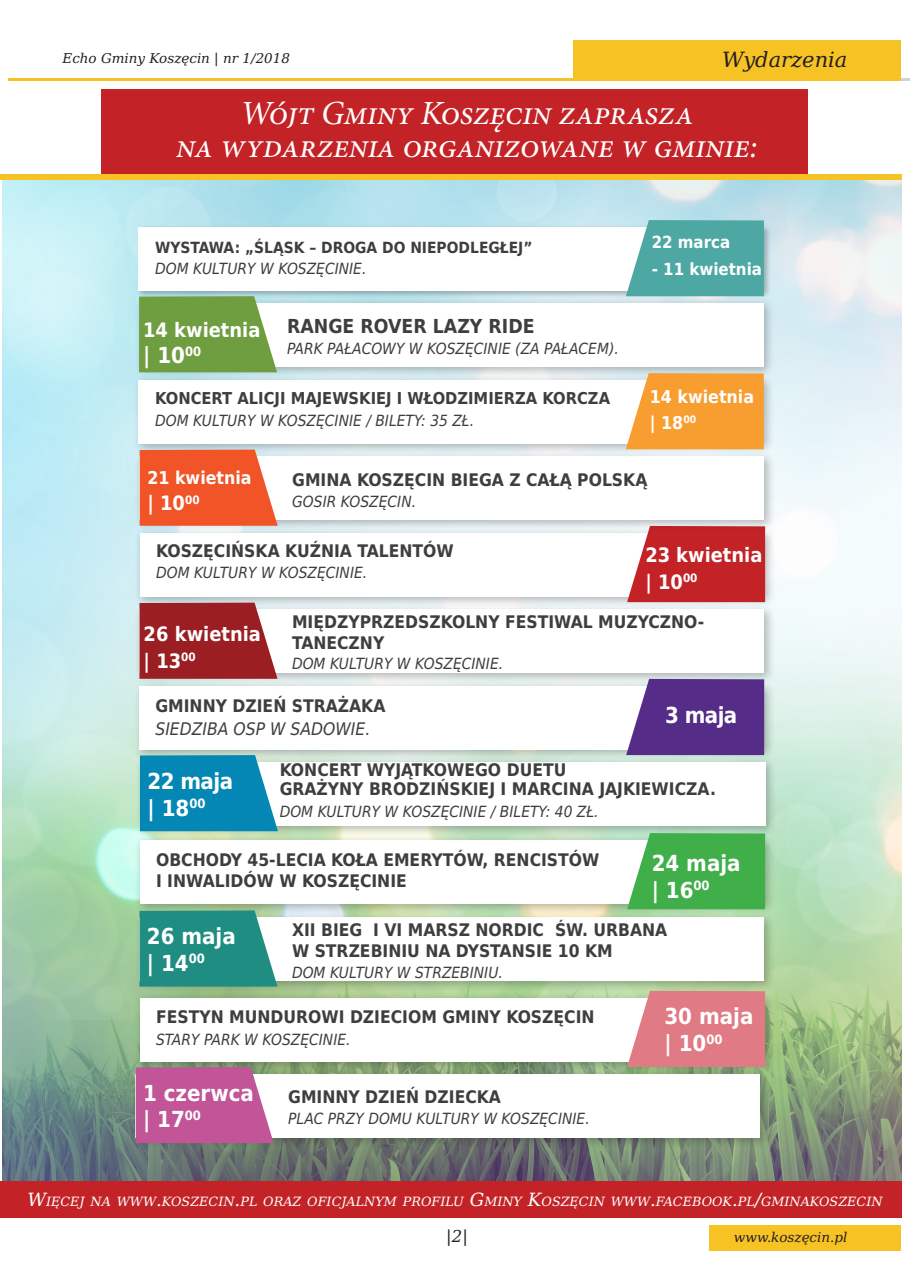
<style>
.page{position:relative;width:910px;height:1280px;background:#fff}
.page>*{position:absolute;margin:0;border:0;box-sizing:border-box;transform-origin:0 0}
.t1{font:italic 33.9px/33.9px "Minion Pro";letter-spacing:-.01em;color:#fff;text-align:center}
.t2{font:700 22.05px/26.5px "DejaVu Sans Condensed";color:#fff}
.t3{font:italic 21px "DejaVu Serif";color:#231f20}
.t4{font:700 19.95px/26.5px "DejaVu Sans Condensed";color:#fff}
.t5{font:700 19.35px "DejaVu Sans Condensed";color:#3e3e3f}
.t6{font:700 17.7px/26.5px "DejaVu Sans Condensed";color:#fff}
.t7{font:700 17.4px/21.1px "DejaVu Sans Condensed";color:#3e3e3f}
.t8{font:italic 17.4px "DejaVu Sans Condensed";color:#3e3e3f}
.t9{font:700 16.8px "DejaVu Sans Condensed";color:#fff}
.t10{font:italic 16.5px "DejaVu Serif";color:#231f20}
.t11{font:700 16.35px "DejaVu Sans Condensed";color:#3e3e3f}
.t12{font:italic 15.45px "DejaVu Sans Condensed";color:#3e3e3f}
.t13{font:700 15.45px "DejaVu Sans Condensed";color:#3e3e3f}
.t14{font:italic 13.5px "DejaVu Serif";color:#231f20}
.t15{font:italic 12.75px "DejaVu Serif";color:#fff}
.s1{font-size:18.3px}
</style>
<div class="page">
<svg style="left:901px;top:78px;width:9px;height:3px"></svg>
<div style="left:709px;top:1225px;width:192px;height:26px;background:#f7c224"></div>
<hr style="left:9px;top:78px;width:892px;height:3px;background:#f7c224">
<div style="left:573px;top:40px;width:328px;height:41px;background:#f7c224"></div>
<img style="left:2px;top:180px;width:899px;height:1001px">
<div style="left:137px;top:225px;width:634px;height:73px;background:#231f20;opacity:.3"></div>
<div style="left:139px;top:227px;width:624px;height:64px;background:#fff"></div>
<svg style="left:626px;top:220px;width:138px;height:76px;background:#5bafab"></svg>
<div style="left:134px;top:297px;width:641px;height:81px;background:#231f20;opacity:.3"></div>
<div style="left:139px;top:303px;width:625px;height:64px;background:#fff"></div>
<svg style="left:139px;top:296px;width:138px;height:76px;background:#79a54f"></svg>
<div style="left:133px;top:374px;width:641px;height:81px;background:#231f20;opacity:.3"></div>
<div style="left:138px;top:380px;width:625px;height:64px;background:#fff"></div>
<svg style="left:626px;top:373px;width:138px;height:76px;background:#f7a541"></svg>
<div style="left:134px;top:527px;width:642px;height:81px;background:#231f20;opacity:.3"></div>
<div style="left:140px;top:533px;width:624px;height:64px;background:#fff"></div>
<svg style="left:627px;top:532px;width:138px;height:70px;background:#c73437"></svg>
<div style="left:134px;top:604px;width:641px;height:81px;background:#231f20;opacity:.3"></div>
<div style="left:140px;top:609px;width:624px;height:64px;background:#fff"></div>
<svg style="left:139px;top:603px;width:138px;height:76px;background:#a23035"></svg>
<div style="left:134px;top:680px;width:641px;height:81px;background:#231f20;opacity:.3"></div>
<div style="left:140px;top:686px;width:624px;height:64px;background:#fff"></div>
<svg style="left:626px;top:679px;width:138px;height:76px;background:#633f93"></svg>
<div style="left:135px;top:756px;width:642px;height:81px;background:#231f20;opacity:.3"></div>
<div style="left:141px;top:762px;width:624px;height:64px;background:#fff"></div>
<svg style="left:140px;top:755px;width:138px;height:76px;background:#1890ba"></svg>
<div style="left:134px;top:451px;width:641px;height:81px;background:#231f20;opacity:.3"></div>
<div style="left:140px;top:456px;width:624px;height:64px;background:#fff"></div>
<svg style="left:140px;top:450px;width:138px;height:76px;background:#f16137"></svg>
<div style="left:0;top:174px;width:901px;height:6px;background:#f7c224"></div>
<div style="left:102px;top:89px;width:706px;height:85px;background:#c32326"></div>
<div style="left:134px;top:834px;width:642px;height:81px;background:#231f20;opacity:.3"></div>
<div style="left:140px;top:840px;width:624px;height:64px;background:#fff"></div>
<svg style="left:627px;top:833px;width:138px;height:76px;background:#50b458"></svg>
<div style="left:134px;top:912px;width:641px;height:81px;background:#231f20;opacity:.3"></div>
<div style="left:140px;top:917px;width:624px;height:64px;background:#fff"></div>
<svg style="left:139px;top:910px;width:138px;height:77px;background:#32968b"></svg>
<div style="left:0;top:1181px;width:901px;height:36px;background:#c32326"></div>
<div style="left:134px;top:992px;width:642px;height:81px;background:#231f20;opacity:.3"></div>
<div style="left:140px;top:997px;width:624px;height:64px;background:#fff"></div>
<svg style="left:627px;top:991px;width:138px;height:76px;background:#e1858d"></svg>
<div style="left:130px;top:1068px;width:641px;height:81px;background:#231f20;opacity:.3"></div>
<div style="left:136px;top:1074px;width:624px;height:64px;background:#fff"></div>
<svg style="left:136px;top:1067px;width:138px;height:76px;background:#c3619e"></svg>
<p class="t14" style="left:63px;top:48px;width:229px">Echo Gminy Koszęcin | nr 1/2018</p>
<p class="t3" style="left:722px;top:44px;width:127px">Wydarzenia</p>
<h1 class="t1" style="left:176px;top:96px;width:583px">Wójt Gminy Koszęcin zaprasza<br>na wydarzenia organizowane w gminie:</h1>
<p class="t13" style="left:155px;top:235px;width:379px">WYSTAWA: „ŚLĄSK – DROGA DO NIEPODLEGŁEJ”</p>
<p class="t12" style="left:155px;top:258px;width:213px">DOM KULTURY W KOSZĘCINIE.</p>
<p class="t4" style="left:143px;top:316px;width:119px">14 KWIETNIA</p>
<p class="t2" style="left:143px;top:341px;width:59px">| 10<sup>00</sup></p>
<p class="t5" style="left:287px;top:310px;width:249px">RAN GE ROVER LAZY RIDE</p>
<p class="t12" style="left:287px;top:337px;width:333px">PARK PAŁACOWY W KOSZĘCINIE (ZA PAŁACEM).</p>
<p class="t11" style="left:155px;top:385px;width:456px">KON CERT ALICJI MAJEWSKIEJ I WŁODZIM IERZA KORCZA</p>
<p class="t12" style="left:155px;top:409px;width:320px">DOM KULTURY W KOSZĘCINIE / BILETY: 35 ZŁ.</p>
<p class="t9" style="left:652px;top:229px;width:80px">22 MARCA</p>
<p class="t9" style="left:652px;top:255px;width:112px">- 11 KWIETNIA</p>
<p class="t6" style="left:650px;top:383px;width:106px">14 KWIETNIA | 18<sup>00</sup></p>
<p class="t6" style="left:147px;top:464px;width:106px">21 KWIETNIA</p>
<p class="t4" style="left:147px;top:489px;width:54px">| 10<sup>00</sup></p>
<p class="t7" style="left:292px;top:469px;width:357px">GM INA KOSZĘCIN BIEGA Z CAŁĄ POLSKĄ</p>
<p class="t12" style="left:292px;top:491px;width:125px">GOSIR KOSZĘCIN.</p>
<p class="t7" style="left:156px;top:540px;width:298px">KOSZĘCIŃSKA KUŹN IA TALENTÓW</p>
<p class="t12" style="left:156px;top:561px;width:213px">DOM KULTURY W KOSZĘCINIE.</p>
<p class="t4" style="left:645px;top:541px;width:119px">23 KWIETNIA | 10<sup>00</sup></p>
<p class="t4" style="left:144px;top:620px;width:119px">26 KWIETNIA | 13<sup>00</sup></p>
<p class="t7" style="left:292px;top:611px;width:414px">MIĘDZYPRZEDSZKOLNY FESTIWAL M UZYCZNO-<br>TAN ECZNY</p>
<p class="t12" style="left:292px;top:652px;width:213px">DOM KULTURY W KOSZĘCINIE.</p>
<p class="t7" style="left:155px;top:695px;width:89px">GMINNY DZIEŃ</p>
<p class="t7" style="left:292px;top:695px;width:13px">STRA</p>
<p class="t7" style="left:338px;top:695px;width:25px">ŻAKA</p>
<p class="t8" style="left:155px;top:716px;width:47px">SIEDZIBA</p>
<p class="t8" style="left:234px;top:716px;width:102px">OSP WSADOWIE</p>
<p class="t8" style="left:365px;top:716px;width:6px">.</p>
<p class="t2" style="left:148px;top:767px;width:87px">22 MAJA | 18<sup>00</sup></p>
<p class="t2" style="left:665px;top:701px;width:74px">3 MAJA</p>
<p class="t7" style="left:280px;top:759px;width:50px">KONCERT</p>
<p class="t7" style="left:367px;top:759px;width:29px">WYJĄTKO</p>
<p class="t7" style="left:447px;top:759px;width:30px">WEGO</p>
<p class="t7" style="left:507px;top:759px;width:13px">DUETU</p>
<p class="t7" style="left:280px;top:778px;width:14px">GRA</p>
<p class="t7" style="left:317px;top:778px;width:76px">ŻYNY BRODZIŃSKIEJ</p>
<p class="t7" style="left:501px;top:778px;width:38px">I MARCI</p>
<p class="t7" style="left:569px;top:778px;width:41px">NA JAJKIE</p>
<p class="t7" style="left:652px;top:778px;width:29px">WICZA</p>
<p class="t7" style="left:710px;top:778px;width:7px">.</p>
<p class="t12" style="left:280px;top:800px;width:320px">DOM KULTURY W KOSZĘCINIE / BILETY: 40 ZŁ.</p>
<p class="t7" style="left:156px;top:848px;width:444px">OBCHODY 45-LECIA KOŁA EM ERYTÓW, RENCISTÓW<br>I INW</p>
<p class="t2" style="left:652px;top:849px;width:90px">24 MAJA | 16<sup>00</sup></p>
<p class="t7" style="left:203px;top:870px;width:206px">ALIDÓW W KOSZĘCIN IE</p>
<p class="t2" style="left:147px;top:922px;width:90px">26 MAJA | 14<sup>00</sup></p>
<p class="t7" style="left:292px;top:918px;width:377px">XII BIEG I VI MARSZ NORDIC ŚW. U RBANA<br>W STRZEBIN IU NA DYSTAN SIE 10 KM</p>
<p class="t12" style="left:292px;top:961px;width:212px">DOM KULTURY W STRZEBINIU.</p>
<p class="t7" style="left:156px;top:1006px;width:437px">FESTYN MUN DUROWI DZIECIOM GM INY KOSZĘCIN</p>
<p class="t12" style="left:156px;top:1028px;width:196px">STARY PARK W KOSZĘCINIE.</p>
<p class="t2" style="left:143px;top:1079px;width:112px">1 CZERWCA | 17<sup>00</sup></p>
<p class="t7" style="left:288px;top:1085px;width:214px">GM INNY DZIEŃ DZIECKA</p>
<p class="t12" style="left:288px;top:1107px;width:303px">PLAC PRZY DOMU KULTURY W KOSZĘCINIE.</p>
<p class="t2" style="left:664px;top:1003px;width:90px">30 MAJA | 10<sup>00</sup></p>
<p class="t15" style="left:27px;top:1192px;width:104px"><span class="s1">W</span>IĘCEJ NA WWW</p>
<p class="t15" style="left:156px;top:1192px;width:469px"><span class="s1">.</span>KOSZECIN<span class="s1">.</span>PL ORAZ OFICJALNYM PROFILU <span class="s1">G</span>MINY <span class="s1">K</span>OSZĘCIN WWW</p>
<p class="t15" style="left:650px;top:1192px;width:234px"><span class="s1">.</span>FACEBOOK<span class="s1">.</span>PL<span class="s1">/</span>GMINAKOSZECIN</p>
<p class="t10" style="left:446px;top:1224px;width:23px">|2|</p>
<p class="t14" style="left:734px;top:1227px;width:115px">www.koszęcin.pl</p>
</div>
